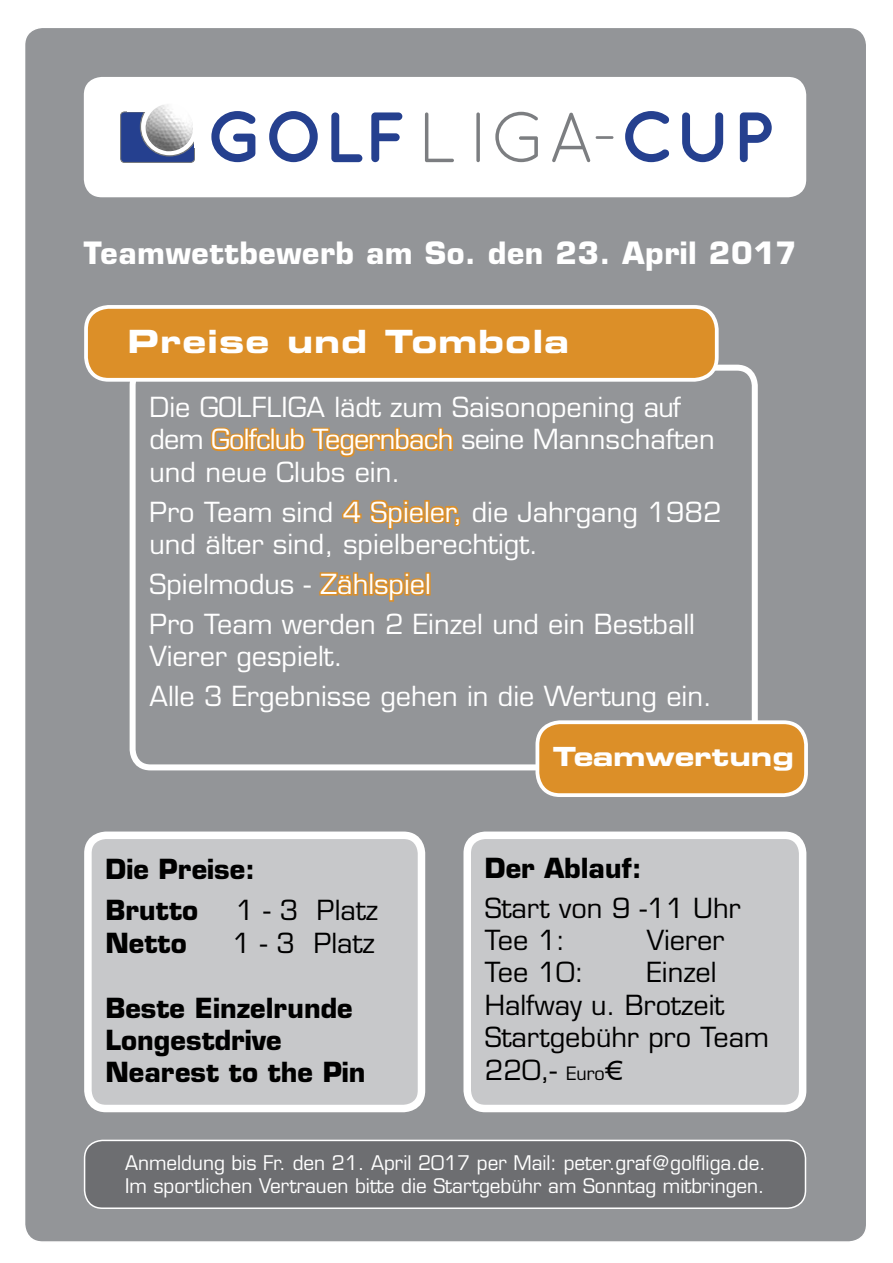
<style>
.page{position:relative;width:893px;height:1263px;background:#fff}
.page>*{position:absolute;margin:0;border:0;box-sizing:border-box;transform-origin:0 0}
.t1{font:700 70.95px "Quicksand";color:#25408f}
.t2{font:31.95px "Eurostile Bold Extended Two";letter-spacing:.03em;color:#fff}
.t3{font:700 30px "Eurostile";letter-spacing:.02em;color:#fff}
.t4{font:27px/32.4px "Eurostile";color:#fff}
.t5{font:27px/32.4px "Eurostile";color:#000}
.t6{font:700 27px/32.4px "Eurostile";color:#000}
.t7{font:26.4px "Eurostile Bold Extended Two";color:#fff}
.t8{font:19.65px/23.5px "Eurostile";color:#fff;scale:.96 1}
.s1{font-weight:400;color:#7c7e81}
.s2{font-size:18px}
</style>
<div class="page">
<div style="left:25px;top:27px;width:842px;height:1215px;background:#939598;border-radius:18px"></div>
<div style="left:88px;top:835px;width:333px;height:273px;background:#c7c8ca;border-radius:18px"></div>
<div style="left:84px;top:831px;width:341px;height:281px;border:8px solid #fff;border-radius:18px"></div>
<div style="left:130px;top:365px;width:628px;height:405px;border:6px solid #fff;border-radius:18px"></div>
<svg style="left:210px;top:427px;width:243px;height:31px"></svg>
<svg style="left:342px;top:500px;width:20px;height:24px"></svg>
<svg style="left:370px;top:499px;width:91px;height:31px"></svg>
<svg style="left:319px;top:572px;width:108px;height:30px"></svg>
<div style="left:425px;top:572px;width:6px;height:23px;border:3px solid #dc8f28"></div>
<div style="left:467px;top:835px;width:336px;height:273px;background:#c7c8ca;border-radius:18px"></div>
<div style="left:463px;top:831px;width:343px;height:281px;border:8px solid #fff;border-radius:18px"></div>
<div style="left:85px;top:1140px;width:720px;height:68px;background:#6d6e71;border-radius:18px"></div>
<div style="left:84px;top:1140px;width:722px;height:69px;border:2px solid #fff;border-radius:18px"></div>
<div style="left:86px;top:307px;width:631px;height:73px;background:#dc8f28;border-radius:23px"></div>
<div style="left:84px;top:305px;width:635px;height:77px;border:4px solid #fff;border-radius:23px"></div>
<div style="left:537px;top:722px;width:269px;height:73px;background:#dc8f28;border-radius:23px"></div>
<div style="left:535px;top:720px;width:273px;height:77px;border:4px solid #fff;border-radius:23px"></div>
<div style="left:84px;top:77px;width:722px;height:120px;background:#fff;border-radius:18px"></div>
<div style="left:121px;top:112px;width:73px;height:50px;background:#25408f;border-radius:4px"></div>
<div style="left:120px;top:112px;width:75px;height:51px;border:1px solid #757779;border-radius:4px"></div>
<svg style="left:140px;top:98px;width:59px;height:58px"></svg>
<div style="left:195px;top:106px;width:27px;height:42px;background:#fff"></div>
<div style="left:127px;top:96px;width:86px;height:16px;background:#fff"></div>
<img style="left:145px;top:104px;width:48px;height:47px">
<div style="left:192px;top:110px;width:9px;height:5px;background:#fff"></div>
<h1 class="t1" style="left:206px;top:95px;width:569px">GOLF<span class="s1">L IGA-</span>CUP</h1>
<p class="t3" style="left:84px;top:235px;width:715px">Teamwettbewerb am So. den 23. April 2017</p>
<p class="t2" style="left:128px;top:319px;width:443px">Preise und Tombola</p>
<p class="t4" style="left:150px;top:391px;width:567px">Die GOLFLIGA lädt zum Saisonopening auf dem Golfclub Tegernbach seine Mannschaften und neue Clubs ein.</p>
<p class="t4" style="left:150px;top:496px;width:574px">Pro Team sind 4 Spieler, die Jahrgang 1982 und älter sind, spielberechtigt.</p>
<p class="t4" style="left:150px;top:564px;width:547px;line-height:39.9px">Spielmodus - Zählspiel<br>Pro Team werden 2 Einzel und ein Bestball</p>
<p class="t4" style="left:150px;top:636px;width:564px;line-height:39.9px">Vierer gespielt.<br>Alle 3 Ergebnisse gehen in die Wertung ein.</p>
<p class="t6" style="left:105px;top:848px;width:151px;line-height:41.4px">Die Preise:<br>Brutto</p>
<p class="t5" style="left:235px;top:894px;width:144px">1 - 3 Platz</p>
<p class="t6" style="left:105px;top:926px;width:83px">Netto</p>
<p class="t5" style="left:232px;top:927px;width:144px">1 - 3 Platz</p>
<p class="t6" style="left:105px;top:991px;width:262px">Beste Einzelrunde<br>Longestdrive<br>Nearest to the Pin</p>
<p class="t7" style="left:553px;top:738px;width:243px">Teamwertung</p>
<p class="t6" style="left:485px;top:851px;width:159px">Der Ablauf:</p>
<p class="t5" style="left:485px;top:891px;width:258px">Start von 9 -11 Uhr<br>Tee 1:</p>
<p class="t5" style="left:647px;top:924px;width:79px">Vierer</p>
<p class="t5" style="left:485px;top:956px;width:101px">Tee 10:</p>
<p class="t5" style="left:485px;top:956px;width:286px;text-indent:162px">Einzel<br>Halfway u. Brotzeit<br>Startgebühr pro Team<br>220,- <span class="s2">Euro</span></p>
<p class="t8" style="left:125px;top:1151px;width:669px">Anmeldung bis Fr. den 21. April 2017 per Mail: peter.graf@golfliga.de.<br>Im sportlichen Vertrauen bitte die Startgebühr am Sonntag mitbringen.</p>
</div>
